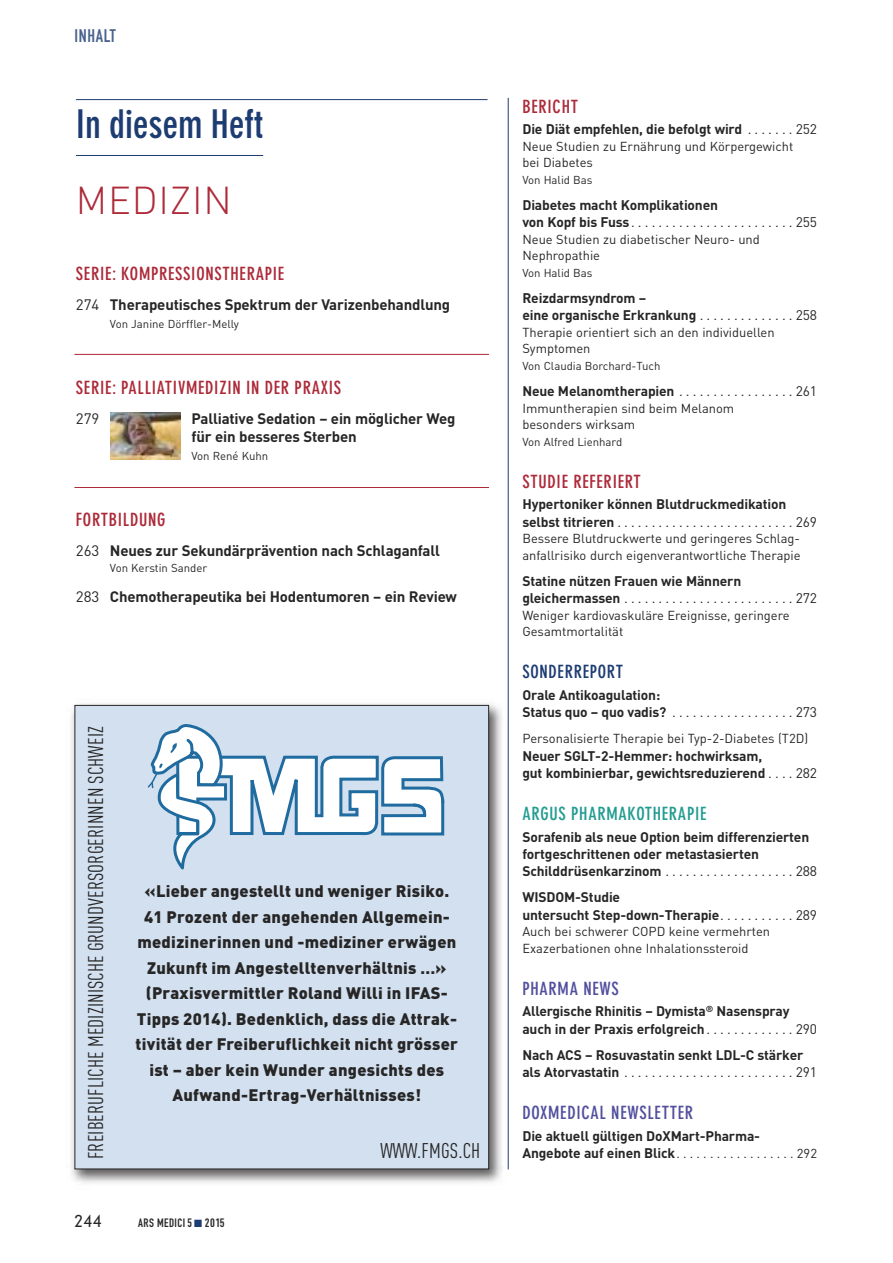
<style>
.page{position:relative;width:893px;height:1263px;background:#fff}
.page>*{position:absolute;margin:0;border:0;box-sizing:border-box;transform-origin:0 0}
.t1{font:700 condensed 39px "DIN Neuzeit Grotesk";letter-spacing:-.005em;color:#1d3c72}
.t2{font:300 38.4px "DIN";letter-spacing:.02em;color:#ad2a39}
.t3{font:21px "DIN Cond";letter-spacing:.005em;color:#272627}
.t4{font:700 condensed 18px "DIN Neuzeit Grotesk";letter-spacing:.04em;color:#ad2a39}
.t5{font:700 condensed 18px "DIN Neuzeit Grotesk";letter-spacing:.04em;color:#52509e}
.t6{font:700 condensed 18px "DIN Neuzeit Grotesk";letter-spacing:.04em;color:#239c91}
.t7{font:700 condensed 18px "DIN Neuzeit Grotesk";letter-spacing:.04em;color:#1d3c72}
.t8{font:18px "DIN Engschrift";letter-spacing:.035em;color:#4a638e}
.t9{font:900 16.5px/25.5px "DIN";letter-spacing:.015em;color:#272627;text-align:center}
.t10{font:300 16.5px "DIN Neuzeit Grotesk";color:#272627}
.t11{font:700 15px/18px "DIN";letter-spacing:-.01em;color:#272627}
.t12{font:15px "DIN";color:#272627}
.t13{font:700 13.8px/17.2px "DIN";letter-spacing:-.01em;color:#272627}
.t14{font:12.9px/16.5px "DIN";color:#272627}
.t15{font:12px "DIN Engschrift";letter-spacing:.035em;color:#272627}
.t16{font:11.4px "DIN";color:#272627}
.s1{font-weight:400}
.s2{color:#1d3c72}
.s3{font-family:"DIN Cond";font-weight:700}
.s4{font-weight:400;font-size:12.9px}
</style>
<div class="page">
<hr style="left:76px;top:99px;width:411px;height:1px;background:#1d3c72">
<hr style="left:76px;top:155px;width:187px;height:1px;background:#1d3c72">
<img style="left:71px;top:699px;width:437px;height:484px">
<div style="left:75px;top:705px;width:414px;height:464px;background:#d3e0ef"></div>
<svg style="left:148px;top:724px;width:296px;height:145px"></svg>
<hr style="left:508px;top:98px;width:1px;height:1071px;background:#1d3c72">
<img style="left:110px;top:412px;width:71px;height:47px">
<hr style="left:74px;top:354px;width:415px;height:1px;background:#ad2a39">
<hr style="left:74px;top:487px;width:415px;height:1px;background:#ad2a39">
<h3 class="t8" style="left:74px;top:30px;width:43px">INHALT</h3>
<h1 class="t1" style="left:76px;top:109px;width:189px">In diesem Heft</h1>
<h2 class="t2" style="left:76px;top:178px;width:157px">MEDIZIN</h2>
<h3 class="t4" style="left:76px;top:266px;width:210px">SERIE: KOMPRESSIONSTHERAPIE</h3>
<p class="t11" style="left:76px;top:295px;width:376px"><span class="s1">274</span> Therapeutisches Spektrum der Varizenbehandlung</p>
<p class="t16" style="left:110px;top:317px;width:131px">Von Janine Dörffler-Melly</p>
<h3 class="t4" style="left:76px;top:380px;width:267px">SERIE: PALLIATIVMEDIZIN IN DER PRAXIS</h3>
<p class="t12" style="left:76px;top:410px;width:25px">279</p>
<p class="t11" style="left:191px;top:409px;width:265px">Palliative Sedation – ein möglicher Weg für ein besseres Sterben</p>
<p class="t16" style="left:191px;top:449px;width:78px">Von René Kuhn</p>
<h3 class="t4" style="left:76px;top:512px;width:91px">FORTBILDUNG</h3>
<p class="t11" style="left:76px;top:541px;width:366px"><span class="s1">263</span> Neues zur Sekundärprävention nach Schlaganfall</p>
<p class="t16" style="left:110px;top:562px;width:99px">Von Kerstin Sander</p>
<p class="t11" style="left:76px;top:588px;width:383px"><span class="s1">283</span> Chemotherapeutika bei Hodentumoren – ein Review</p>
<h3 class="t3" style="left:88px;top:1159px;width:435px;rotate:-90deg">FREIBERUFLICHE MEDIZINISCHE GRUNDVERSORGERINNEN SCHWEIZ</h3>
<p class="t9" style="left:136px;top:879px;width:324px">«Lieber angestellt und weniger Risiko.<br>41 Prozent der angehenden Allgemein&shy;medizinerinnen und -mediziner erwägen Zukunft im Angestelltenverhältnis …» (Praxisvermittler Roland Willi in IFAS-Tipps 2014). Bedenklich, dass die Attrak&shy;tivität der Freiberuflichkeit nicht grösser ist – aber kein Wunder angesichts des Aufwand-Ertrag-Verhältnisses!</p>
<h3 class="t3" style="left:380px;top:1143px;width:101px">WWW.FMGS.CH</h3>
<p class="t10" style="left:74px;top:1214px;width:29px">244</p>
<p class="t15" style="left:138px;top:1218px;width:88px">ARS MEDICI5 <span class="s2">■</span> <span class="s3">2015</span></p>
<h3 class="t4" style="left:522px;top:99px;width:57px">BERICHT</h3>
<p class="t13" style="left:522px;top:121px;width:296px">Die Diät empfehlen, die befolgt wird <span class="s1">. . . . . . . 252</span></p>
<p class="t14" style="left:522px;top:138px;width:272px">Neue Studien zu Ernährung und Körpergewicht bei Diabetes</p>
<p class="t16" style="left:522px;top:173px;width:72px">Von Halid Bas</p>
<p class="t13" style="left:522px;top:197px;width:296px">Diabetes macht Komplikationen<br>von Kopf bis Fuss<span class="s1">. . . . . . . . . . . . . . . . . . . . . . . . 255</span></p>
<p class="t14" style="left:522px;top:231px;width:239px">Neue Studien zu diabetischer Neuro- und<br>Nephropathie</p>
<p class="t16" style="left:522px;top:266px;width:72px">Von Halid Bas</p>
<p class="t13" style="left:522px;top:290px;width:296px">Reizdarmsyndrom –<br>eine organische Erkrankung <span class="s1">. . . . . . . . . . . . . . 258</span></p>
<p class="t14" style="left:522px;top:324px;width:254px">Therapie orientiert sich an den individuellen<br>Symptomen</p>
<p class="t16" style="left:522px;top:359px;width:140px">Von Claudia Borchard-Tuch</p>
<p class="t13" style="left:522px;top:383px;width:296px">Neue Melanomtherapien <span class="s1">. . . . . . . . . . . . . . . . . 261</span></p>
<p class="t14" style="left:522px;top:400px;width:213px">Immuntherapien sind beim Melanom besonders wirksam</p>
<p class="t16" style="left:522px;top:435px;width:101px">Von Alfred Lienhard</p>
<h3 class="t4" style="left:522px;top:474px;width:120px">STUDIE REFERIERT</h3>
<p class="t13" style="left:522px;top:496px;width:296px">Hypertoniker können Blutdruckmedikation selbst titrieren <span class="s1">. . . . . . . . . . . . . . . . . . . . . . . . . . 269</span></p>
<p class="t14" style="left:522px;top:530px;width:280px">Bessere Blutdruckwerte und geringeres Schlag&shy;anfallrisiko durch eigenverantwortliche Therapie</p>
<p class="t13" style="left:522px;top:572px;width:296px">Statine nützen Frauen wie Männern gleichermassen <span class="s1">. . . . . . . . . . . . . . . . . . . . . . . . . 272</span></p>
<p class="t14" style="left:522px;top:607px;width:269px">Weniger kardiovaskuläre Ereignisse, geringere<br>Gesamtmortalität</p>
<h3 class="t7" style="left:522px;top:665px;width:102px">SONDERREPORT</h3>
<p class="t13" style="left:522px;top:686px;width:296px">Orale Antikoagulation:<br>Status quo – quo vadis? <span class="s1">. . . . . . . . . . . . . . . . . . 273</span></p>
<p class="t14" style="left:522px;top:731px;width:287px">Personalisierte Therapie bei Typ-2-Diabetes (T2D)</p>
<p class="t13" style="left:522px;top:747px;width:296px">Neuer SGLT-2-Hemmer: hochwirksam,<br>gut kombinierbar, gewichtsreduzierend <span class="s1">. . . . 282</span></p>
<h3 class="t6" style="left:522px;top:807px;width:186px">ARGUS PHARMAKOTHERAPIE</h3>
<p class="t13" style="left:522px;top:828px;width:296px">Sorafenib als neue Option beim differenzierten fortgeschrittenen oder metastasierten<br>Schilddrüsenkarzinom <span class="s1">. . . . . . . . . . . . . . . . . . . 288</span></p>
<p class="t13" style="left:522px;top:889px;width:296px">WISDOM-Studie<br>untersucht Step-down-Therapie<span class="s1">. . . . . . . . . . . 289</span></p>
<p class="t14" style="left:522px;top:923px;width:249px">Auch bei schwerer COPD keine vermehrten<br>Exazerbationen ohne Inhalationssteroid</p>
<h3 class="t5" style="left:522px;top:981px;width:98px">PHARMA NEWS</h3>
<p class="t13" style="left:522px;top:1003px;width:296px">Allergische Rhinitis – Dymista<sup>®</sup> Nasenspray auch in der Praxis erfolgreich<span class="s1">. . . . . . . . . . . . . 290</span></p>
<p class="t13" style="left:522px;top:1046px;width:296px">Nach ACS – Rosuvastatin senkt LDL-C stärker als Atorvastatin <span class="s1">. . . . . . . . . . . . . . . . . . . . . . . . . 291</span></p>
<h3 class="t5" style="left:522px;top:1106px;width:172px">DOXMEDICAL NEWSLETTER</h3>
<p class="t13" style="left:522px;top:1127px;width:296px">Die aktuell gültigen DoXMart-Pharma-<br>Angebote auf einen Blick<span class="s4">. . . . . . . . . . . . . . . . . . 292</span></p>
</div>
